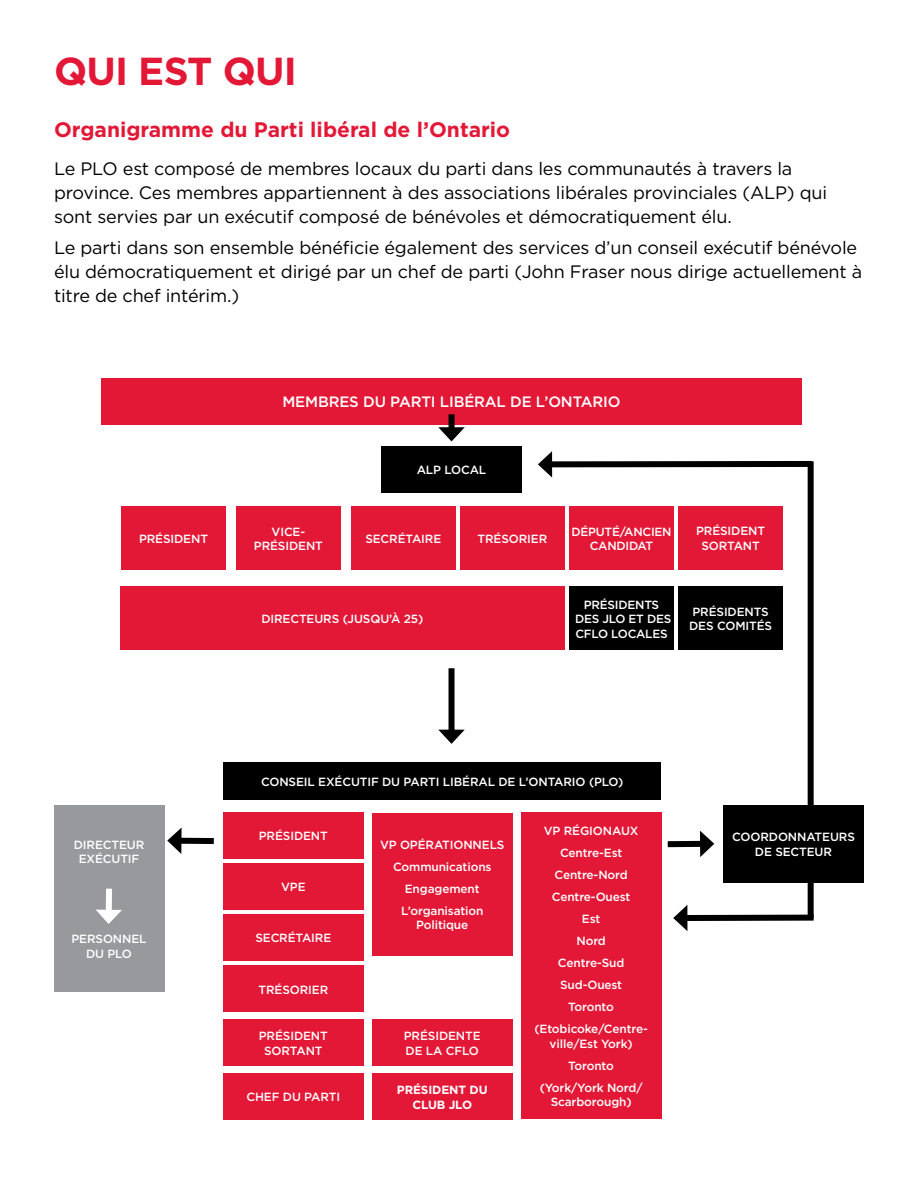
<style>
.page{position:relative;width:918px;height:1188px;background:#fff}
.page>*{position:absolute;margin:0;border:0;box-sizing:border-box;transform-origin:0 0}
.t1{font:700 39px "Gotham";letter-spacing:-.02em;color:#e31837}
.t2{font:700 21px "Gotham";color:#e31837}
.t3{font:18px/24px "Gotham";letter-spacing:-.01em;color:#000}
.t4{font:500 15px "Gotham";letter-spacing:-.01em;color:#fff}
.t5{font:500 11.85px/22px "Gotham";letter-spacing:-.01em;color:#fff;text-align:center}
.t6{font:700 11.85px/14.4px "Gotham";letter-spacing:-.01em;color:#fff;text-align:center}
</style>
<div class="page">
<div style="left:808px;top:461px;width:6px;height:457px;background:#000"></div>
<div style="left:521px;top:813px;width:140px;height:306px;background:#e31837"></div>
<div style="left:381px;top:446px;width:141px;height:47px;background:#000"></div>
<div style="left:223px;top:1073px;width:140px;height:47px;background:#e31837"></div>
<div style="left:372px;top:1019px;width:140px;height:47px;background:#e31837"></div>
<div style="left:372px;top:813px;width:140px;height:143px;background:#e31837"></div>
<div style="left:223px;top:812px;width:140px;height:47px;background:#e31837"></div>
<div style="left:223px;top:863px;width:140px;height:47px;background:#e31837"></div>
<div style="left:223px;top:914px;width:140px;height:47px;background:#e31837"></div>
<div style="left:372px;top:1073px;width:140px;height:47px;background:#e31837"></div>
<div style="left:176px;top:838px;width:38px;height:6px;background:#000"></div>
<svg style="left:167px;top:828px;width:15px;height:26px"></svg>
<div style="left:54px;top:805px;width:110px;height:187px;background:#97999c"></div>
<div style="left:223px;top:966px;width:140px;height:46px;background:#e31837"></div>
<div style="left:223px;top:1019px;width:140px;height:47px;background:#e31837"></div>
<div style="left:121px;top:506px;width:105px;height:64px;background:#e31837"></div>
<div style="left:236px;top:506px;width:105px;height:64px;background:#e31837"></div>
<div style="left:351px;top:506px;width:105px;height:64px;background:#e31837"></div>
<div style="left:120px;top:587px;width:445px;height:63px;background:#e31837"></div>
<div style="left:569px;top:506px;width:105px;height:64px;background:#e31837"></div>
<div style="left:460px;top:506px;width:105px;height:63px;background:#e31837"></div>
<div style="left:569px;top:587px;width:105px;height:63px;background:#000"></div>
<div style="left:678px;top:587px;width:105px;height:63px;background:#000"></div>
<div style="left:678px;top:506px;width:105px;height:63px;background:#e31837"></div>
<div style="left:101px;top:378px;width:701px;height:47px;background:#e31837"></div>
<div style="left:223px;top:762px;width:438px;height:38px;background:#000"></div>
<div style="left:723px;top:805px;width:141px;height:78px;background:#000"></div>
<div style="left:449px;top:414px;width:6px;height:19px;background:#000"></div>
<svg style="left:438px;top:427px;width:27px;height:14px"></svg>
<div style="left:449px;top:668px;width:6px;height:67px;background:#000"></div>
<svg style="left:438px;top:730px;width:27px;height:14px"></svg>
<div style="left:547px;top:461px;width:265px;height:6px;background:#000"></div>
<svg style="left:538px;top:451px;width:14px;height:27px"></svg>
<div style="left:682px;top:915px;width:132px;height:6px;background:#000"></div>
<svg style="left:673px;top:905px;width:14px;height:26px"></svg>
<div style="left:106px;top:889px;width:6px;height:26px;background:#fff"></div>
<svg style="left:96px;top:910px;width:26px;height:14px"></svg>
<div style="left:668px;top:841px;width:37px;height:6px;background:#000"></div>
<svg style="left:700px;top:831px;width:14px;height:26px"></svg>
<h1 class="t1" style="left:54px;top:46px;width:244px">QUI EST QUI</h1>
<h2 class="t2" style="left:54px;top:116px;width:458px">Organigramme du Parti libéral de l’Ontario</h2>
<p class="t3" style="left:54px;top:156px;width:775px">Le PLO est composé de membres locaux du parti dans les communautés à travers la province. Ces membres appartiennent à des associations libérales provinciales (ALP) qui sont servies par un exécutif composé de bénévoles et démocratiquement élu.</p>
<h3 class="t3" style="left:54px;top:235px;width:810px">Le parti dans son ensemble bénéficie également des services d’un conseil exécutif bénévole élu démocratiquement et dirigé par un chef de parti (John Fraser nous dirige actuellement à titre de chef intérim.)</h3>
<p class="t4" style="left:282px;top:392px;width:340px">MEMBRES DU PARTI LIBÉRAL DE L’ONTARIO</p>
<p class="t5" style="left:417px;top:459px;width:71px">ALP LOCAL</p>
<p class="t5" style="left:139px;top:527px;width:71px">PRÉSIDENT</p>
<p class="t5" style="left:254px;top:524px;width:71px;line-height:14.4px">VICE-<br>PRÉSIDENT</p>
<p class="t5" style="left:365px;top:527px;width:77px">SECRÉTAIRE</p>
<p class="t5" style="left:261px;top:608px;width:164px">DIRECTEURS (JUSQU’À 25)</p>
<p class="t5" style="left:478px;top:527px;width:71px">TRÉSORIER</p>
<p class="t5" style="left:571px;top:524px;width:102px;line-height:14.4px">DÉPUTÉ/ANCIEN<br>CANDIDAT</p>
<p class="t5" style="left:696px;top:524px;width:71px;line-height:14.4px">PRÉSIDENT<br>SORTANT</p>
<p class="t5" style="left:575px;top:597px;width:98px;line-height:14.4px">PRÉSIDENTS<br>DES JLO ET DES<br>CFLO LOCALES</p>
<p class="t5" style="left:689px;top:604px;width:85px;line-height:14.4px;text-align:left">PRÉSIDENTS<br>DES COMITÉS</p>
<p class="t5" style="left:74px;top:837px;width:72px;line-height:14.4px">DIRECTEUR<br>EXÉCUTIF</p>
<p class="t5" style="left:71px;top:932px;width:77px;line-height:14.4px">PERSONNEL<br>DU PLO</p>
<p class="t5" style="left:261px;top:770px;width:364px">CONSEIL EXÉCUTIF DU PARTI LIBÉRAL DE L’ONTARIO (PLO)</p>
<p class="t5" style="left:259px;top:825px;width:71px">PRÉSIDENT</p>
<p class="t5" style="left:281px;top:876px;width:26px">VPE</p>
<p class="t5" style="left:255px;top:927px;width:77px">SECRÉTAIRE</p>
<p class="t5" style="left:258px;top:978px;width:71px">TRÉSORIER</p>
<p class="t5" style="left:259px;top:1029px;width:71px;line-height:14.4px">PRÉSIDENT<br>SORTANT</p>
<p class="t5" style="left:246px;top:1086px;width:95px">CHEF DU PARTI</p>
<p class="t5" style="left:380px;top:834px;width:126px">VP OPÉRATIONNELS<br>Communications<br>Engagement<br>L’organisation</p>
<p class="t5" style="left:416px;top:914px;width:54px">Politique</p>
<p class="t5" style="left:404px;top:1029px;width:78px;line-height:14.4px;text-align:left">PRÉSIDENTE<br>DE LA CFLO</p>
<p class="t6" style="left:397px;top:1083px;width:92px">PRÉSIDENT DU<br>CLUB JLO</p>
<p class="t5" style="left:534px;top:820px;width:115px">VP RÉGIONAUX<br>Centre-Est<br>Centre-Nord<br>Centre-Ouest<br>Est<br>Nord<br>Centre-Sud<br>Sud-Ouest<br>Toronto (Etobicoke/Centre-</p>
<p class="t5" style="left:540px;top:1032px;width:104px">ville/Est York)<br>Toronto (York/York Nord/</p>
<p class="t5" style="left:551px;top:1091px;width:82px">Scarborough)</p>
<p class="t5" style="left:732px;top:830px;width:124px;line-height:14.4px">COORDONNATEURS<br>DE SECTEUR</p>
</div>
